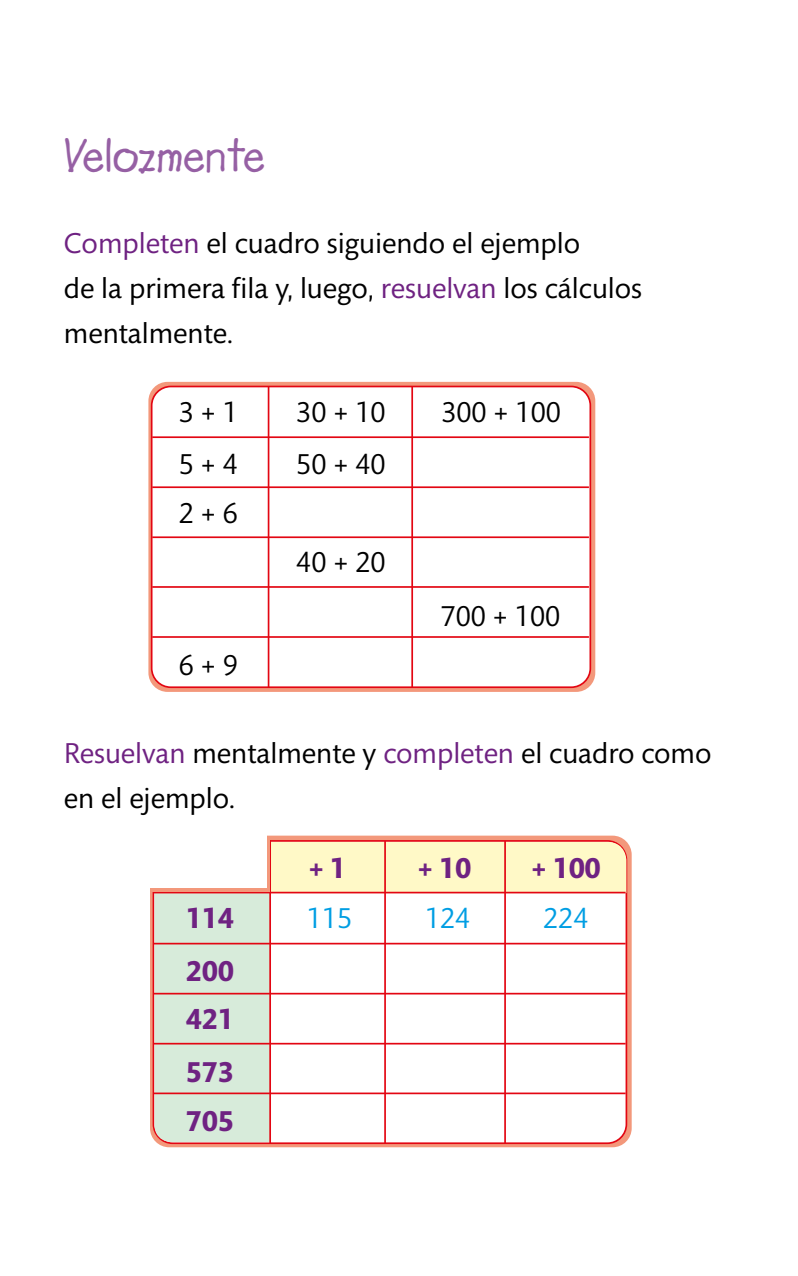
<style>
.page{position:relative;width:798px;height:1276px;background:#fff}
.page>*{position:absolute;margin:0;border:0;box-sizing:border-box;transform-origin:0 0}
.titulos{font:47.25px "Lemonade ICG Bold";color:#9660a4}
.consigna{font:29.25px/45px "Mundo Sans Std";color:#000}
.consigna-2{font:700 29.25px "Mundo Sans Std";letter-spacing:-.015em;color:#6f2282}
.consigna-3{font:29.25px "Mundo Sans Std";color:#009ee3}
.s1{color:#6f2282}
</style>
<div class="page">
<div style="left:148px;top:382px;width:447px;height:310px;background:linear-gradient(to bottom,#f28c72,#f18a71);border-radius:19px"></div>
<div style="left:152px;top:386px;width:438px;height:301px;background:#fff;border-radius:19px"></div>
<div style="left:151px;top:386px;width:440px;height:302px;border:2px solid #e30612;border-radius:19px"></div>
<hr style="left:411px;top:386px;width:2px;height:301px;background:#e30612">
<hr style="left:267px;top:386px;width:2px;height:301px;background:#e30612">
<hr style="left:152px;top:436px;width:436px;height:2px;background:#e30612">
<hr style="left:152px;top:586px;width:436px;height:2px;background:#e30612">
<hr style="left:152px;top:486px;width:436px;height:2px;background:#e30612">
<hr style="left:152px;top:636px;width:436px;height:2px;background:#e30612">
<hr style="left:152px;top:536px;width:436px;height:2px;background:#e30612">
<svg style="left:150px;top:835px;width:481px;height:312px;background:#ef7666"></svg>
<svg style="left:154px;top:842px;width:472px;height:300px"></svg>
<hr style="left:384px;top:841px;width:2px;height:302px;background:#e30612">
<hr style="left:504px;top:841px;width:1px;height:302px;background:#e30612">
<hr style="left:269px;top:840px;width:2px;height:303px;background:#e30612">
<hr style="left:154px;top:942px;width:471px;height:2px;background:#e30612">
<hr style="left:154px;top:891px;width:471px;height:2px;background:#e30612">
<hr style="left:154px;top:1092px;width:471px;height:2px;background:#e30612">
<hr style="left:154px;top:992px;width:471px;height:2px;background:#e30612">
<hr style="left:154px;top:1042px;width:471px;height:2px;background:#e30612">
<div style="left:150px;top:836px;width:119px;height:55px;background:#f3987b"></div>
<div style="left:132px;top:832px;width:135px;height:56px;background:#fff"></div>
<p class="titulos" style="left:64px;top:127px;width:203px">Velozmente</p>
<p class="consigna" style="left:64px;top:222px;width:517px"><span class="s1">Completen</span> el cuadro siguiendo el ejemplo</p>
<p class="consigna" style="left:64px;top:267px;width:579px">de la primera fila y, luego, <span class="s1">resuelvan</span> los cálculos mentalmente.</p>
<p class="consigna" style="left:179px;top:390px;width:61px">3 + 1</p>
<p class="consigna" style="left:296px;top:390px;width:91px">30 + 10</p>
<p class="consigna" style="left:441px;top:390px;width:121px">300 + 100</p>
<p class="consigna" style="left:179px;top:443px;width:61px">5 + 4</p>
<p class="consigna" style="left:296px;top:443px;width:91px">50 + 40</p>
<p class="consigna" style="left:179px;top:491px;width:61px">2 + 6</p>
<p class="consigna" style="left:179px;top:643px;width:61px">6 + 9</p>
<p class="consigna" style="left:296px;top:541px;width:91px">40 + 20</p>
<p class="consigna" style="left:440px;top:594px;width:121px">700 + 100</p>
<p class="consigna" style="left:64px;top:731px;width:649px"><span class="s1">Resuelvan</span> mentalmente y <span class="s1">completen</span> el cuadro como en el ejemplo.</p>
<p class="consigna-2" style="left:186px;top:902px;width:50px">114</p>
<p class="consigna-2" style="left:186px;top:955px;width:50px">200</p>
<p class="consigna-2" style="left:186px;top:1003px;width:50px">421</p>
<p class="consigna-2" style="left:186px;top:1056px;width:50px">573</p>
<p class="consigna-2" style="left:186px;top:1105px;width:50px">705</p>
<p class="consigna-2" style="left:308px;top:852px;width:40px">+ 1</p>
<p class="consigna-2" style="left:417px;top:852px;width:55px">+ 10</p>
<p class="consigna-2" style="left:530px;top:852px;width:71px">+ 100</p>
<p class="consigna-3" style="left:307px;top:902px;width:47px">115</p>
<p class="consigna-3" style="left:425px;top:902px;width:47px">124</p>
<p class="consigna-3" style="left:543px;top:902px;width:47px">224</p>
</div>
